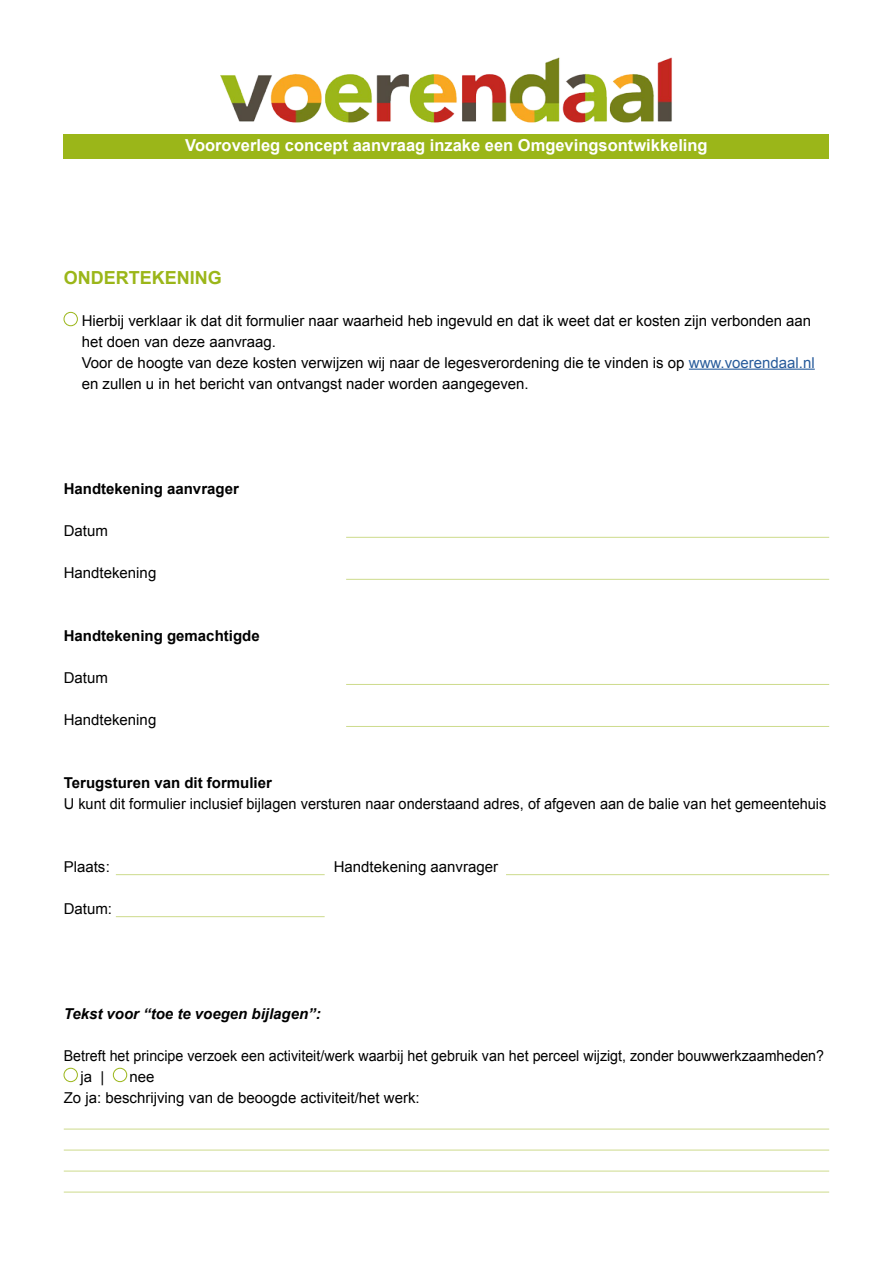
<style>
.page{position:relative;width:893px;height:1263px;background:#fff}
.page>*{position:absolute;margin:0;border:0;box-sizing:border-box;transform-origin:0 0}
.t1{font:700 18px "Arial";color:#9bb619}
.t2{font:700 16.5px "Arial";color:#fff}
.t3{font:15px/21px "Arial";color:#000}
.t4{font:15px/21px "Arial";color:#000;scale:.95 1}
.t5{font:700 15px "Arial";color:#000}
.t6{font:italic 700 15px "Arial";color:#000}
.s1{color:#275b9b}
</style>
<div class="page">
<hr style="left:689px;top:369px;width:126px;height:1px;background:#275b9b">
<div style="left:64px;top:134px;width:765px;height:25px;background:#9bb619"></div>
<img style="left:220px;top:57px;width:452px;height:66px">
<div style="left:64px;top:312px;width:14px;height:14px;border:1px solid #9bb619;border-radius:50%"></div>
<hr style="left:346px;top:537px;width:483px;height:1px;background:#cddb8c">
<hr style="left:346px;top:684px;width:483px;height:1px;background:#cddb8c">
<hr style="left:506px;top:874px;width:323px;height:1px;background:#cddb8c">
<hr style="left:116px;top:874px;width:209px;height:1px;background:#cddb8c">
<hr style="left:346px;top:579px;width:483px;height:1px;background:#cddb8c">
<hr style="left:346px;top:726px;width:483px;height:1px;background:#cddb8c">
<hr style="left:116px;top:916px;width:209px;height:1px;background:#cddb8c">
<div style="left:64px;top:1068px;width:14px;height:14px;border:1px solid #9bb619;border-radius:50%"></div>
<div style="left:113px;top:1068px;width:14px;height:14px;border:1px solid #9bb619;border-radius:50%"></div>
<hr style="left:64px;top:1129px;width:765px;height:1px;background:#cddb8c">
<hr style="left:64px;top:1150px;width:765px;height:1px;background:#cddb8c">
<hr style="left:64px;top:1171px;width:765px;height:1px;background:#cddb8c">
<hr style="left:64px;top:1192px;width:765px;height:1px;background:#cddb8c">
<p class="t2" style="left:185px;top:135px;width:524px">Vooroverleg concept aanvraag inzake een Omgevingsontwikkeling</p>
<p class="t1" style="left:64px;top:265px;width:160px">ONDERTEKENING</p>
<p class="t3" style="left:82px;top:310px;width:734px">Hierbij verklaar ik dat dit formulier naar waarheid heb ingevuld en dat ik weet dat er kosten zijn verbonden aan het doen van deze aanvraag.<br>Voor de hoogte van deze kosten verwijzen wij naar de legesverordening die te vinden is op <span class="s1">www.voerendaal.nl </span>en zullen u in het bericht van ontvangst nader worden aangegeven.</p>
<p class="t5" style="left:64px;top:478px;width:177px">Handtekening aanvrager</p>
<p class="t3" style="left:64px;top:520px;width:46px">Datum</p>
<p class="t3" style="left:64px;top:562px;width:94px">Handtekening</p>
<p class="t5" style="left:64px;top:625px;width:197px">Handtekening gemachtigde</p>
<p class="t3" style="left:64px;top:667px;width:46px">Datum</p>
<p class="t3" style="left:64px;top:709px;width:94px">Handtekening</p>
<p class="t5" style="left:64px;top:772px;width:210px">Terugsturen van dit formulier</p>
<p class="t3" style="left:64px;top:793px;width:764px">U kunt dit formulier inclusief bijlagen versturen naar onderstaand adres, of afgeven aan de balie van het gemeentehuis</p>
<p class="t3" style="left:64px;top:856px;width:48px">Plaats:</p>
<p class="t3" style="left:334px;top:856px;width:166px">Handtekening aanvrager</p>
<p class="t3" style="left:64px;top:898px;width:50px">Datum:</p>
<p class="t6" style="left:64px;top:1004px;width:259px">Tekst voor “toe te voegen bijlagen”:</p>
<p class="t4" style="left:80px;top:1045px;width:784px;text-indent:-17px">Betreft het principe verzoek een activiteit/werk waarbij het gebruik van het perceel wijzigt, zonder bouwwerkzaamheden? ja |</p>
<p class="t3" style="left:64px;top:1066px;width:357px;text-indent:66px">nee<br>Zo ja: beschrijving van de beoogde activiteit/het werk:</p>
</div>
